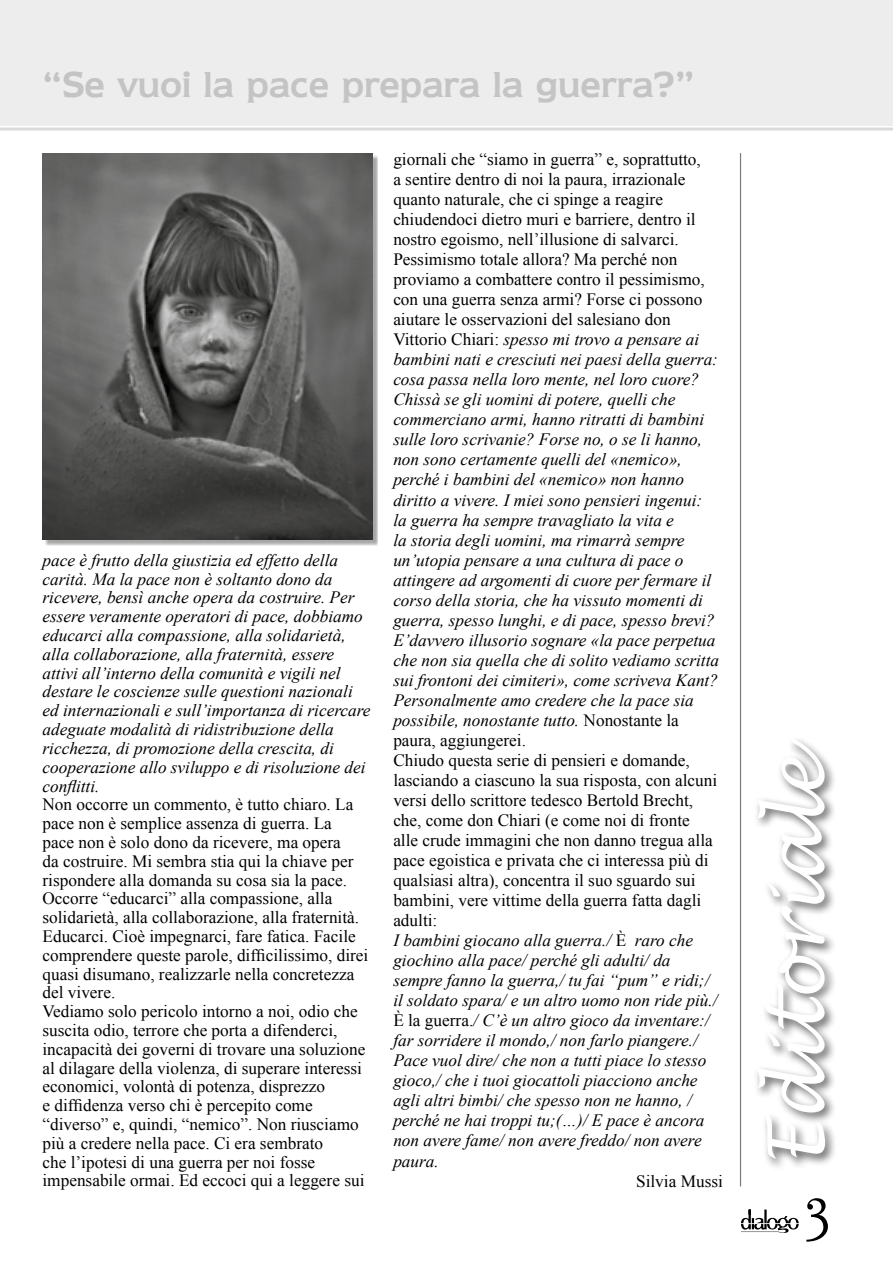
<style>
.page{position:relative;width:893px;height:1263px;background:#fff}
.page>*{position:absolute;margin:0;border:0;box-sizing:border-box;transform-origin:0 0}
.t1{font:italic 78px "Lucida Handwriting";color:#fff;scale:.9 1}
.t2{font:54px "Kontor Display";color:#000}
.t3{font:600 42px "Newtext IT Cby BT";color:#c4c4c4;scale:.85 1}
.t4{font:italic 17.25px/20.1px "Times New Roman";color:#000}
.t5{font:17.25px/18.8px "Times New Roman";color:#000}
.s1{font-style:normal}
</style>
<div class="page">
<svg style="left:741px;top:1209px;width:58px;height:24px"></svg>
<div style="left:0;top:0;width:893px;height:126px;background:#ededed"></div>
<hr style="left:0;top:128px;width:893px;height:3px;background:#dadada">
<hr style="left:740px;top:153px;width:1px;height:1033px;background:#7c7b7b">
<div style="left:753px;top:735px;width:84px;height:436px;background:#000;opacity:.6"></div>
<div style="left:44px;top:155px;width:334px;height:391px;background:#000;opacity:.35"></div>
<img style="left:42px;top:153px;width:330px;height:387px">
<h3 class="t3" style="left:43px;top:60px;width:769px">“Se vuoi la pace prepara la guerra?”</h3>
<p class="t4" style="left:43px;top:550px;width:329px;line-height:18.8px">pace è frutto della giustizia ed effetto della carità. Ma la pace non è soltanto dono da ricevere, bensì anche opera da costruire. Per essere veramente operatori di pace, dobbiamo educarci alla compassione, alla solidarietà, alla collaborazione, alla fraternità, essere attivi all’interno della comunità e vigili nel destare le coscienze sulle questioni nazionali ed internazionali e sull’importanza di ricercare adeguate modalità di ridistribuzione della ricchezza, di promozione della crescita, di cooperazione allo sviluppo e di risoluzione dei conflitti.</p>
<p class="t5" style="left:43px;top:795px;width:327px">Non occorre un commento, è tutto chiaro. La pace non è semplice assenza di guerra. La<br>pace non è solo dono da ricevere, ma opera<br>da costruire. Mi sembra stia qui la chiave per rispondere alla domanda su cosa sia la pace.<br>Occorre “educarci” alla compassione, alla solidarietà, alla collaborazione, alla fraternità.<br>Educarci. Cioè impegnarci, fare fatica. Facile comprendere queste parole, difficilissimo, direi quasi disumano, realizzarle nella concretezza del vivere.<br>Vediamo solo pericolo intorno a noi, odio che suscita odio, terrore che porta a difenderci, incapacità dei governi di trovare una soluzione al dilagare della violenza, di superare interessi economici, volontà di potenza, disprezzo<br>e diffidenza verso chi è percepito come “diverso” e, quindi, “nemico”. Non riusciamo più a credere nella pace. Ci era sembrato<br>che l’ipotesi di una guerra per noi fosse impensabile ormai. Ed eccoci qui a leggere sui</p>
<p class="t4" style="left:393px;top:149px;width:327px"><span class="s1">giornali che “siamo in guerra” e, soprattutto,<br>a sentire dentro di noi la paura, irrazionale quanto naturale, che ci spinge a reagire chiudendoci dietro muri e barriere, dentro il nostro egoismo, nell’illusione di salvarci.<br>Pessimismo totale allora? Ma perché non proviamo a combattere contro il pessimismo, con una guerra senza armi? Forse ci possono aiutare le osservazioni del salesiano don Vittorio Chiari:</span> spesso mi trovo a pensare ai bambini nati e cresciuti nei paesi della guerra: cosa passa nella loro mente, nel loro cuore?<br>Chissà se gli uomini di potere, quelli che commerciano armi, hanno ritratti di bambini sulle loro scrivanie? Forse no, o se li hanno, non sono certamente quelli del «nemico», perché i bambini del «nemico» non hanno diritto a vivere. I miei sono pensieri ingenui: la guerra ha sempre travagliato la vita e<br>la storia degli uomini, ma rimarrà sempre un’utopia pensare a una cultura di pace o attingere ad argomenti di cuore per fermare il corso della storia, che ha vissuto momenti di guerra, spesso lunghi, e di pace, spesso brevi?<br>E’davvero illusorio sognare «la pace perpetua che non sia quella che di solito vediamo scritta sui frontoni dei cimiteri», come scriveva Kant?<br>Personalmente amo credere che la pace sia possibile, nonostante tutto. <span class="s1">Nonostante la paura, aggiungerei.<br>Chiudo questa serie di pensieri e domande, lasciando a ciascuno la sua risposta, con alcuni versi dello scrittore tedesco Bertold Brecht, che, come don Chiari (e come noi di fronte<br>alle crude immagini che non danno tregua alla pace egoistica e privata che ci interessa più di qualsiasi altra), concentra il suo sguardo sui bambini, vere vittime della guerra fatta dagli adulti:<br></span>I bambini giocano alla guerra./ <span class="s1">È</span> raro che giochino alla pace/ perché gli adulti/ da sempre fanno la guerra,/ tu fai “pum” e ridi;/ il soldato spara/ e un altro uomo non ride più./ <span class="s1">È la guerra.</span>/ C’è un altro gioco da inventare:/ far sorridere il mondo,/ non farlo piangere./ Pace vuol dire/ che non a tutti piace lo stesso gioco,/ che i tuoi giocattoli piacciono anche agli altri bimbi/ che spesso non ne hanno, / perché ne hai troppi tu;(…)/ E pace è ancora non avere fame/ non avere freddo/ non avere paura.</p>
<p class="t5" style="left:636px;top:1171px;width:88px">Silvia Mussi</p>
<h1 class="t1" style="left:749px;top:1165px;width:476px;rotate:-90deg">Editoriale</h1>
<h2 class="t2" style="left:806px;top:1177px;width:26px">3</h2>
</div>
